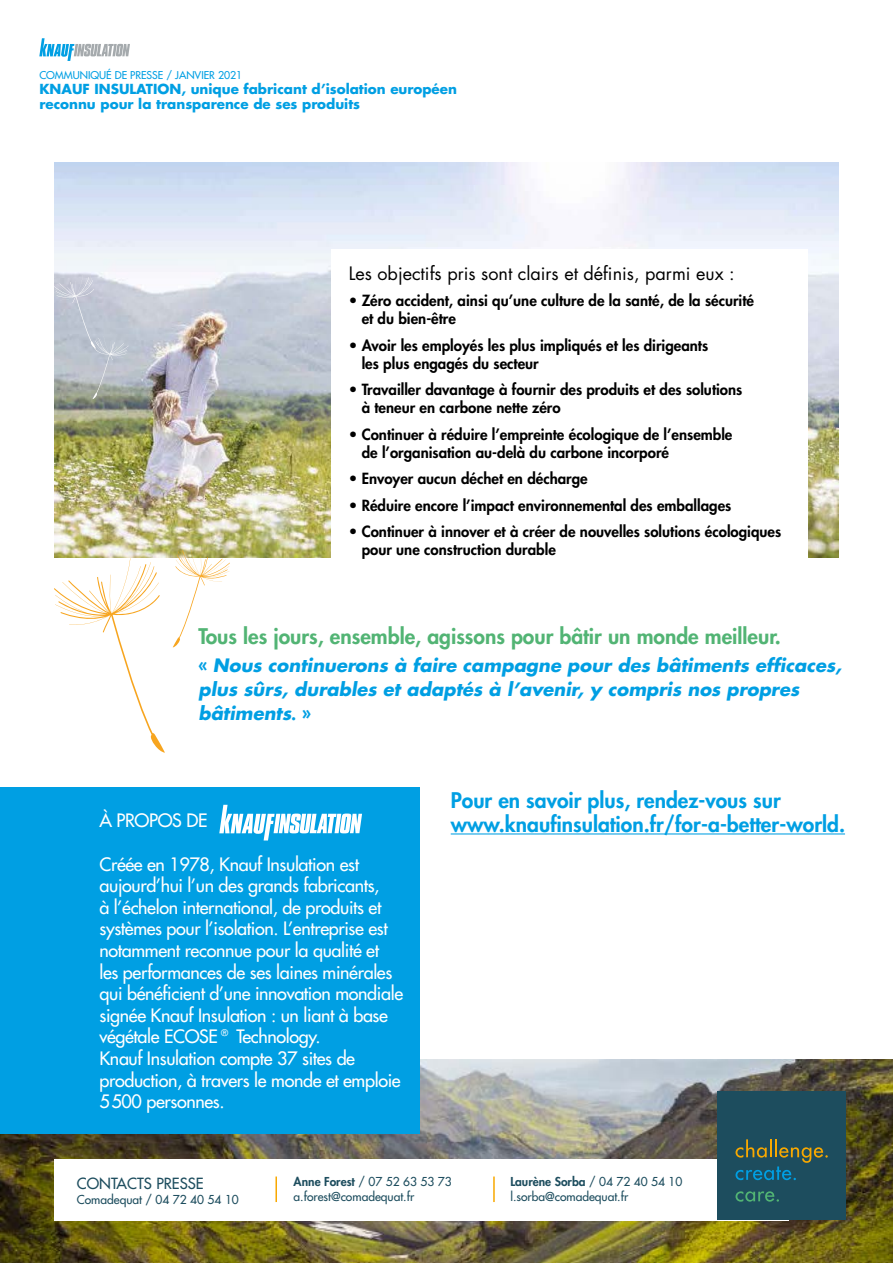
<style>
.page{position:relative;width:893px;height:1263px;background:#fff}
.page>*{position:absolute;margin:0;border:0;box-sizing:border-box;transform-origin:0 0}
.t1{font:800 21px/24px "Futura CE";color:#009fe3}
.t2{font:800 21px "Futura CE";color:#52b474}
.t3{font:500 18px/21.6px "Futura CE";letter-spacing:-.02em;color:#fff}
.t4{font:italic 700 18px/24px "Futura CE";color:#009fe3}
.t5{font:18px "Futura";color:#000}
.t6{font:800 15px/18px "Futura CE";color:#000}
.t7{font:500 15px "Futura CE";color:#1d4d5e}
.t8{font:700 13.5px/15px "Futura Std";color:#009fe3}
.t9{font:500 12px/15px "Futura CE";color:#1d4d5e}
.t10{font:500 10.5px "Futura CE";color:#009fe3}
.s1{font-weight:800;font-style:normal}
.s2{font-weight:800}
</style>
<div class="page">
<img style="left:54px;top:162px;width:785px;height:396px">
<svg style="left:39px;top:38px;width:91px;height:23px"></svg>
<img style="left:0;top:1060px;width:893px;height:203px">
<div style="left:54px;top:1159px;width:735px;height:61px;background:#fff"></div>
<div style="left:717px;top:1091px;width:129px;height:129px;background:#1d4d5e"></div>
<svg style="left:735px;top:1139px;width:93px;height:41px"></svg>
<svg style="left:735px;top:1191px;width:44px;height:11px"></svg>
<div style="left:0;top:788px;width:420px;height:346px;background:#009fe3"></div>
<hr style="left:493px;top:1176px;width:2px;height:26px;background:#f8a800">
<hr style="left:275px;top:1176px;width:2px;height:26px;background:#f8a800">
<svg style="left:219px;top:805px;width:143px;height:35px"></svg>
<div style="left:332px;top:249px;width:476px;height:352px;background:#fff"></div>
<hr style="left:451px;top:833px;width:394px;height:1px;background:#009fe3">
<svg style="left:54px;top:558px;width:111px;height:195px"></svg>
<svg style="left:173px;top:547px;width:57px;height:100px"></svg>
<svg style="left:54px;top:275px;width:75px;height:124px;background:#bcc2ca"></svg>
<p class="t10" style="left:39px;top:67px;width:204px">COMMUNIQUÉ DE PRESSE / JANVIER 2021</p>
<p class="t8" style="left:39px;top:81px;width:419px">KNAUF INSULATION, unique fabricant d’isolation européen reconnu pour la transparence de ses produits</p>
<p class="t5" style="left:349px;top:261px;width:388px">Les objectifs pris sont clairs et définis, parmi eux :</p>
<p class="t6" style="left:362px;top:291px;width:394px;text-indent:-13px">• Zéro accident, ainsi qu’une culture de la santé, de la sécurité et du bien-être</p>
<p class="t6" style="left:362px;top:336px;width:348px;text-indent:-13px">• Avoir les employés les plus impliqués et les dirigeants les plus engagés du secteur</p>
<p class="t6" style="left:362px;top:380px;width:382px;text-indent:-13px">• Travailler davantage à fournir des produits et des solutions à teneur en carbone nette zéro</p>
<p class="t6" style="left:362px;top:425px;width:372px;text-indent:-13px">• Continuer à réduire l’empreinte écologique de l’ensemble de l’organisation au-delà du carbone incorporé</p>
<p class="t6" style="left:349px;top:469px;width:241px">• Envoyer aucun déchet en décharge</p>
<p class="t6" style="left:349px;top:496px;width:384px">• Réduire encore l’impact environnemental des emballages</p>
<p class="t6" style="left:362px;top:522px;width:421px;text-indent:-13px">• Continuer à innover et à créer de nouvelles solutions écologiques pour une construction durable</p>
<h1 class="t2" style="left:198px;top:621px;width:584px">Tous les jours, ensemble, agissons pour bâtir un monde meilleur.</h1>
<p class="t4" style="left:198px;top:653px;width:645px"><span class="s1">«</span> Nous continuerons à faire campagne pour des bâtiments efficaces, plus sûrs, durables et adaptés à l’avenir, y compris nos propres bâtiments<span class="s1">. »</span></p>
<p class="t3" style="left:99px;top:809px;width:109px">À PROPOS DE</p>
<p class="t3" style="left:99px;top:852px;width:305px">Créée en 1978, Knauf Insulation est aujourd’hui l’un des grands fabricants,<br>à l’échelon international, de produits et systèmes pour l’isolation. L’entreprise est notamment reconnue pour la qualité et<br>les performances de ses laines minérales qui bénéficient d’une innovation mondiale signée Knauf Insulation : un liant à base végétale ECOSE® Technology.<br>Knauf Insulation compte 37 sites de production, à travers le monde et emploie 5500 personnes.</p>
<h1 class="t1" style="left:451px;top:787px;width:396px">Pour en savoir plus, rendez-vous sur www.knaufinsulation.fr/for-a-better-world.</h1>
<p class="t7" style="left:77px;top:1172px;width:128px">CONTACTS PRESSE</p>
<p class="t9" style="left:77px;top:1191px;width:163px">Comadequat / 04 72 40 54 10</p>
<p class="t9" style="left:294px;top:1174px;width:160px"><span class="s2">Anne Forest</span> / 07 52 63 53 73 a.forest@comadequat.fr</p>
<p class="t9" style="left:510px;top:1174px;width:174px"><span class="s2">Laurène Sorba</span> / 04 72 40 54 10 l.sorba@comadequat.fr</p>
</div>
